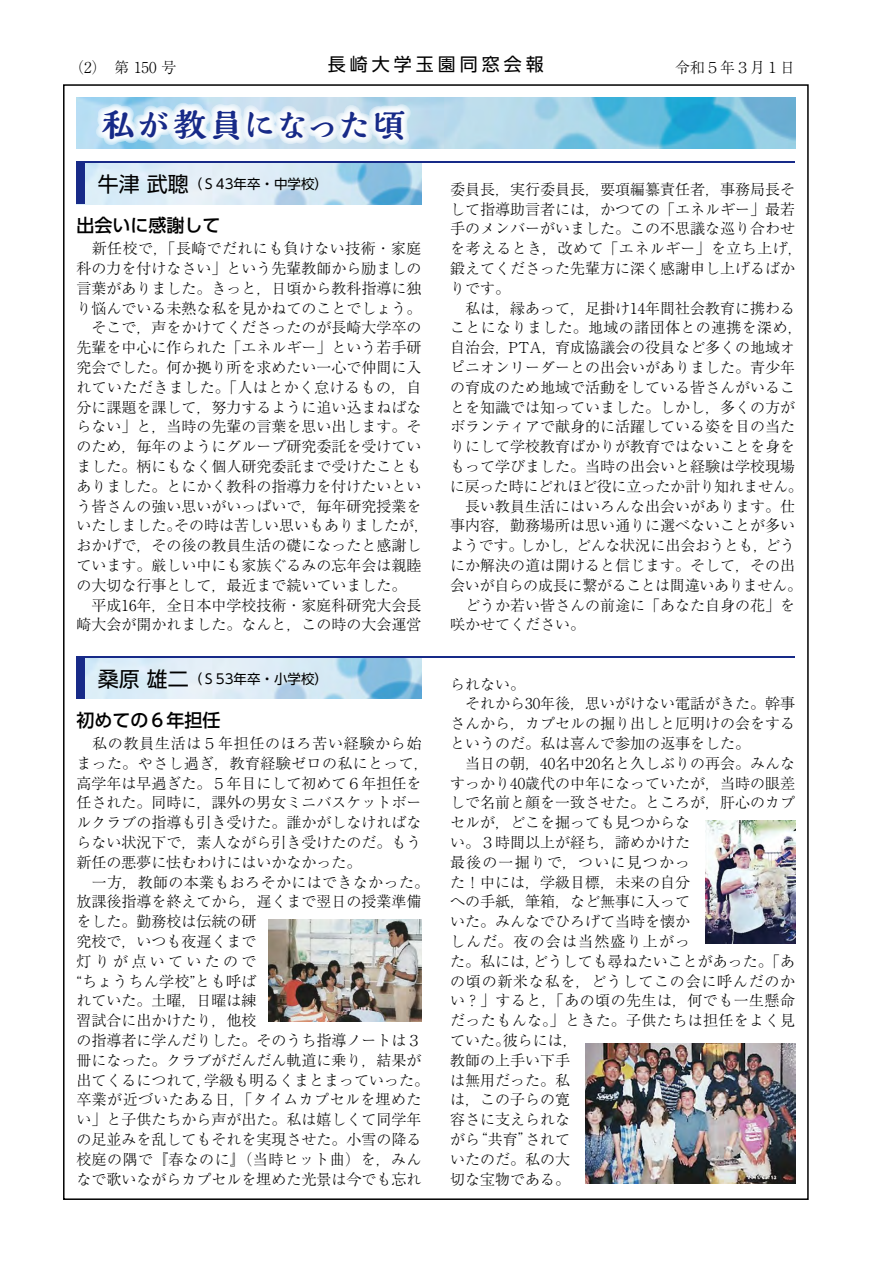
<style>
.page{position:relative;width:893px;height:1263px;background:#fff}
.page>*{position:absolute;margin:0;border:0;box-sizing:border-box;transform-origin:0 0}
.t1{font:800 33px "Kaimin So Std";letter-spacing:.01em;color:#172a88}
.t2{font:500 18px "UD Shin Go Pr 6";color:#000}
.t3{font:18px "UD Shin Go Pr 6";letter-spacing:.22em;color:#000}
.t4{font:300 15px/19.8px "Ryumin Pr 6";color:#000}
.t5{font:13.5px "UD Shin Go Pr 6";color:#000}
.s1{font-size:21px}
</style>
<div class="page">
<img style="left:77px;top:98px;width:718px;height:51px">
<svg style="left:96px;top:103px;width:315px;height:43px"></svg>
<img style="left:85px;top:163px;width:337px;height:41px">
<div style="left:77px;top:162px;width:8px;height:42px;background:#172a88"></div>
<hr style="left:77px;top:162px;width:718px;height:1px;background:#172a88">
<img style="left:85px;top:658px;width:337px;height:41px">
<div style="left:77px;top:656px;width:8px;height:43px;background:#172a88"></div>
<hr style="left:77px;top:656px;width:718px;height:2px;background:#172a88">
<img style="left:268px;top:920px;width:154px;height:102px">
<img style="left:706px;top:820px;width:89px;height:123px">
<img style="left:585px;top:1044px;width:210px;height:139px">
<p class="t4" style="left:69px;top:56px;width:109px">（2）　第 150 号</p>
<p class="t3" style="left:328px;top:50px;width:217px">長崎大学玉園同窓会報</p>
<p class="t4" style="left:675px;top:56px;width:122px">令和５年３月１日</p>
<h1 class="t1" style="left:102px;top:102px;width:305px">私が教員になった頃</h1>
<p class="t5" style="left:98px;top:173px;width:232px"><span class="s1">牛津 武聰</span>（Ｓ43年卒・中学校）</p>
<p class="t2" style="left:77px;top:211px;width:146px">出会いに感謝して</p>
<p class="t4" style="left:77px;top:238px;width:354px">　新任校で，「長崎でだれにも負けない技術・家庭科の力を付けなさい」という先輩教師から励ましの言葉がありました。きっと，日頃から教科指導に独り悩んでいる未熟な私を見かねてのことでしょう。　そこで，声をかけてくださったのが長崎大学卒の先輩を中心に作られた「エネルギー」という若手研究会でした。何か拠り所を求めたい一心で仲間に入れていただきました。「人はとかく怠けるもの，自分に課題を課して，努力するように追い込まねばならない」と，当時の先輩の言葉を思い出します。そのため，毎年のようにグループ研究委託を受けていました。柄にもなく個人研究委託まで受けたこともありました。とにかく教科の指導力を付けたいという皆さんの強い思いがいっぱいで，毎年研究授業をいたしました。その時は苦しい思いもありましたが，おかげで，その後の教員生活の礎になったと感謝しています。厳しい中にも家族ぐるみの忘年会は親睦の大切な行事として，最近まで続いていました。<br>　平成16年，全日本中学校技術・家庭科研究大会長崎大会が開かれました。なんと，この時の大会運営</p>
<p class="t5" style="left:98px;top:668px;width:232px"><span class="s1">桑原 雄二</span>（Ｓ53年卒・小学校）</p>
<p class="t2" style="left:77px;top:706px;width:146px">初めての６年担任</p>
<p class="t4" style="left:77px;top:733px;width:354px">　私の教員生活は５年担任のほろ苦い経験から始まった。やさし過ぎ，教育経験ゼロの私にとって，高学年は早過ぎた。５年目にして初めて６年担任を任された。同時に，課外の男女ミニバスケットボールクラブの指導も引き受けた。誰かがしなければならない状況下で，素人ながら引き受けたのだ。もう新任の悪夢に怯むわけにはいかなかった。<br>　一方，教師の本業もおろそかにはできなかった。放課後指導を終えてから，遅くまで翌日の授業準備をした。勤務校は伝統の研<br>究校で，いつも夜遅くまで<br>灯りが点いていたので<br>“ちょうちん学校”とも呼ば<br>れていた。土曜，日曜は練<br>習試合に出かけたり，他校<br>の指導者に学んだりした。そのうち指導ノートは３冊になった。クラブがだんだん軌道に乗り，結果が出てくるにつれて，学級も明るくまとまっていった。卒業が近づいたある日，「タイムカプセルを埋めたい」と子供たちから声が出た。私は嬉しくて同学年の足並みを乱してもそれを実現させた。小雪の降る校庭の隅で『春なのに』（当時ヒット曲）を，みんなで歌いながらカプセルを埋めた光景は今でも忘れ</p>
<p class="t4" style="left:450px;top:178px;width:354px">委員長，実行委員長，要項編纂責任者，事務局長そして指導助言者には，かつての「エネルギー」最若手のメンバーがいました。この不思議な巡り合わせを考えるとき，改めて「エネルギー」を立ち上げ，鍛えてくださった先輩方に深く感謝申し上げるばかりです。<br>　私は，縁あって，足掛け14年間社会教育に携わることになりました。地域の諸団体との連携を深め，自治会，PTA，育成協議会の役員など多くの地域オピニオンリーダーとの出会いがありました。青少年の育成のため地域で活動をしている皆さんがいることを知識では知っていました。しかし，多くの方がボランティアで献身的に活躍している姿を目の当たりにして学校教育ばかりが教育ではないことを身をもって学びました。当時の出会いと経験は学校現場に戻った時にどれほど役に立ったか計り知れません。　長い教員生活にはいろんな出会いがあります。仕事内容，勤務場所は思い通りに選べないことが多いようです。しかし，どんな状況に出会おうとも，どうにか解決の道は開けると信じます。そして，その出会いが自らの成長に繋がることは間違いありません。　どうか若い皆さんの前途に「あなた自身の花」を咲かせてください。</p>
<p class="t4" style="left:450px;top:673px;width:347px">られない。<br>　それから30年後，思いがけない電話がきた。幹事さんから，カプセルの掘り出しと厄明けの会をするというのだ。私は喜んで参加の返事をした。<br>　当日の朝，40名中20名と久しぶりの再会。みんなすっかり40歳代の中年になっていたが，当時の眼差しで名前と顔を一致させた。ところが，肝心のカプセルが，どこを掘っても見つからな<br>い。３時間以上が経ち，諦めかけた<br>最後の一掘りで，ついに見つかっ<br>た！中には，学級目標，未来の自分<br>への手紙，筆箱，など無事に入って<br>いた。みんなでひろげて当時を懐か<br>しんだ。夜の会は当然盛り上がっ<br>た。私には，どうしても尋ねたいことがあった。「あの頃の新米な私を，どうしてこの会に呼んだのかい？」すると，「あの頃の先生は，何でも一生懸命だったもんな。」ときた。子供たちは担任をよく見ていた。彼らには，<br>教師の上手い下手<br>は無用だった。私<br>は，この子らの寛<br>容さに支えられな<br>がら“共育”されて<br>いたのだ。私の大<br>切な宝物である。</p>
</div>
